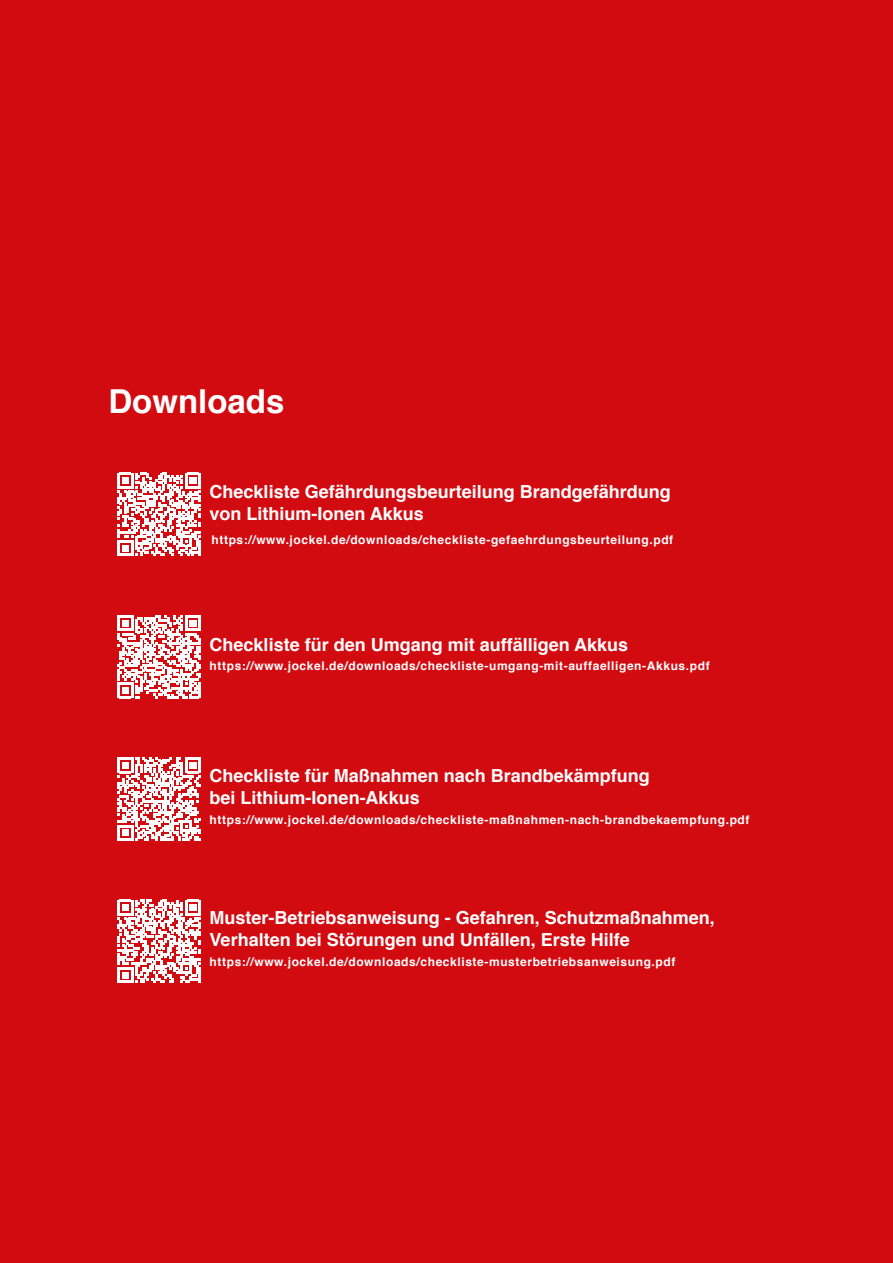
<style>
.page{position:relative;width:893px;height:1263px;background:#d20b11}
.page>*{position:absolute;margin:0;border:0;box-sizing:border-box;transform-origin:0 0}
.t1{font:700 33px "Helvetica";color:#fff}
.t2{font:700 18px/21.6px "Helvetica";color:#fff}
.t3{font:700 12px "Helvetica";letter-spacing:.05em;color:#fff}
</style>
<div class="page">
<svg style="left:117px;top:473px;width:84px;height:83px"></svg>
<hr style="left:198px;top:540px;width:3px;height:16px;background:#fff">
<svg style="left:117px;top:615px;width:84px;height:83px"></svg>
<hr style="left:198px;top:683px;width:3px;height:15px;background:#fff">
<svg style="left:117px;top:757px;width:84px;height:84px"></svg>
<svg style="left:117px;top:900px;width:84px;height:83px"></svg>
<hr style="left:198px;top:967px;width:3px;height:16px;background:#fff">
<h1 class="t1" style="left:108px;top:374px;width:178px">Downloads</h1>
<h2 class="t2" style="left:210px;top:481px;width:463px">Checkliste Gefährdungsbeurteilung Brandgefährdung von Lithium-Ionen Akkus</h2>
<p class="t3" style="left:212px;top:530px;width:463px">https://www.jockel.de/downloads/checkliste-gefaehrdungsbeurteilung.pdf</p>
<h2 class="t2" style="left:210px;top:634px;width:420px">Checkliste für den Umgang mit auffälligen Akkus</h2>
<p class="t3" style="left:210px;top:656px;width:501px">https://www.jockel.de/downloads/checkliste-umgang-mit-auffaelligen-Akkus.pdf</p>
<h2 class="t2" style="left:210px;top:765px;width:442px">Checkliste für Maßnahmen nach Brandbekämpfung bei Lithium-Ionen-Akkus</h2>
<p class="t3" style="left:210px;top:810px;width:541px">https://www.jockel.de/downloads/checkliste-maßnahmen-nach-brandbekaempfung.pdf</p>
<h2 class="t2" style="left:210px;top:907px;width:507px">Muster-Betriebsanweisung - Gefahren, Schutzmaßnahmen,<br>Verhalten bei Störungen und Unfällen, Erste Hilfe</h2>
<p class="t3" style="left:210px;top:952px;width:467px">https://www.jockel.de/downloads/checkliste-musterbetriebsanweisung.pdf</p>
</div>
